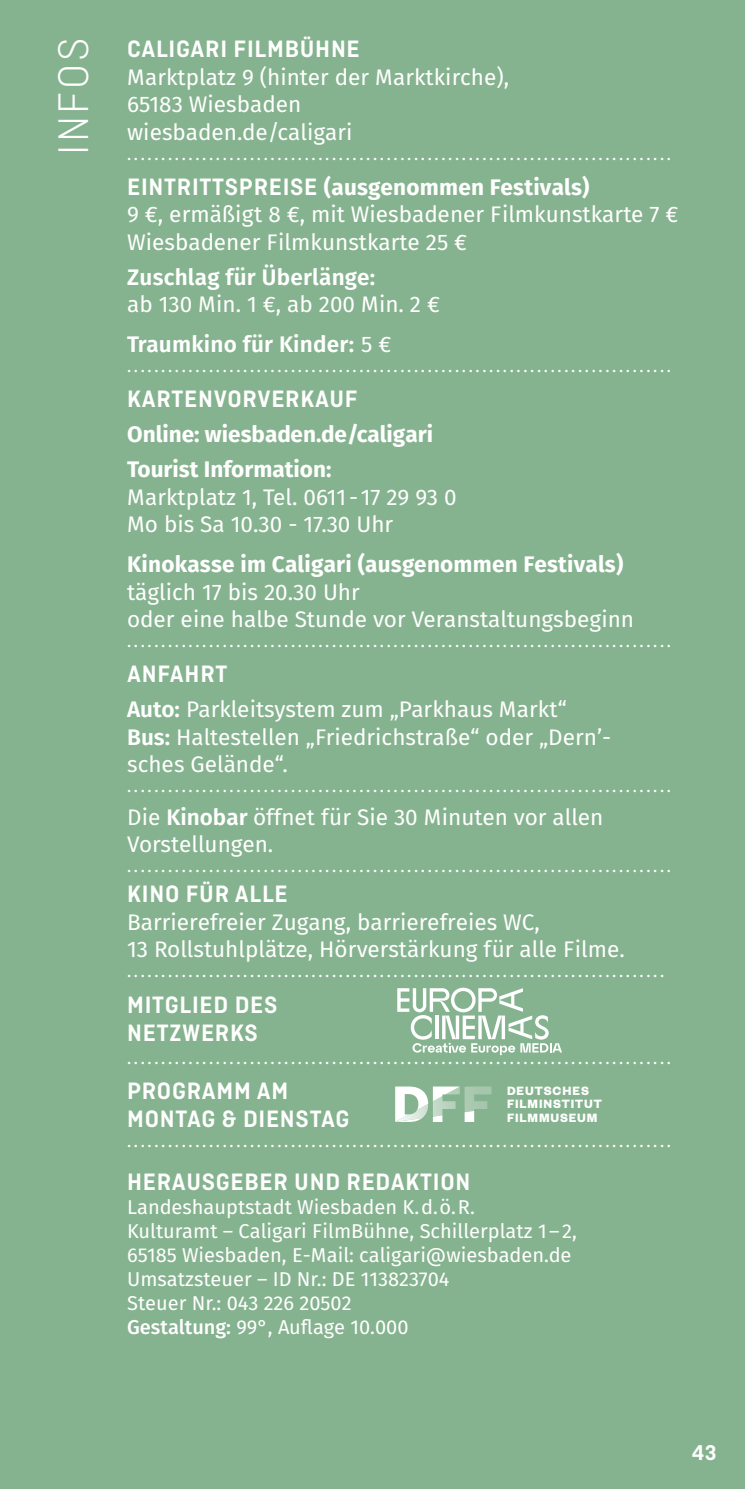
<style>
.page{position:relative;width:745px;height:1489px;background:#fff}
.page>*{position:absolute;margin:0;border:0;box-sizing:border-box;transform-origin:0 0}
.t1{font:300 45px "Ciutadella";letter-spacing:.06em;color:#fff}
.t2{font:600 25px/27.5px "Ciutadella";letter-spacing:.03em;color:#fff}
.t3{font:22.5px/27.5px "Fira Sans";color:#fff}
.t4{font:700 22.5px/35px "Fira Sans";color:#fff}
.t5{font:600 22.5px "Fira Sans";letter-spacing:.01em;color:#fff}
.t6{font:600 22.5px "Ciutadella";color:#fff}
.t7{font:20px/24px "Fira Sans";color:#fff}
.t8{font:17.5px "Fira Sans";color:#fff}
.t9{font:700 13.25px/13.5px "Founders Grotesk";letter-spacing:.065em;color:#fff}
.s1{font-family:"Ciutadella";font-weight:600;font-size:25px}
.s2{font-weight:700}
.s3{font-weight:600}
.s4{font-weight:500}
</style>
<div class="page">
<div style="left:0;top:0;width:744px;height:1488px;background:#86b38f"></div>
<svg style="left:397px;top:987px;width:164px;height:68px"></svg>
<svg style="left:395px;top:1086px;width:96px;height:35px"></svg>
<h1 class="t1" style="left:49px;top:155px;width:120px;rotate:-90deg">INFOS</h1>
<h2 class="t2" style="left:127px;top:35px;width:234px">CALIGARI FILMBÜHNE</h2>
<p class="t3" style="left:127px;top:63px;width:383px">Marktplatz 9 (hinter der Marktkirche),<br>65183 Wiesbaden wiesbaden.de/caligari</p>
<p class="t8" style="left:127px;top:141px;width:545px">................................................................................</p>
<p class="t3" style="left:127px;top:173px;width:552px"><span class="s1">EINTRITTSPREISE</span> <span class="s2">(ausgenommen Festivals)<br></span>9 €, ermäßigt 8 €, mit Wiesbadener Filmkunstkarte 7 €<br>Wiesbadener Filmkunstkarte 25 €</p>
<p class="t5" style="left:127px;top:258px;width:249px">Zuschlag für Überlänge:</p>
<p class="t3" style="left:127px;top:284px;width:314px;line-height:40px">ab 130 Min. 1 €, ab 200 Min. 2 €<br><span class="s3">Traumkino für Kinder:</span> 5 €</p>
<p class="t8" style="left:127px;top:354px;width:545px">................................................................................</p>
<h2 class="t2" style="left:127px;top:385px;width:232px">KARTENVORVERKAUF</h2>
<p class="t4" style="left:127px;top:417px;width:307px">Online: wiesbaden.de/caligari<br>Tourist Information:</p>
<p class="t3" style="left:127px;top:483px;width:331px">Marktplatz 1, Tel. 0611 -17 29 93 0<br>Mo bis Sa 10.30 - 17.30 Uhr</p>
<p class="t4" style="left:127px;top:547px;width:497px">Kinokasse im Caligari (ausgenommen Festivals)</p>
<p class="t3" style="left:127px;top:578px;width:508px">täglich 17 bis 20.30 Uhr<br>oder eine halbe Stunde vor Veranstaltungsbeginn</p>
<p class="t8" style="left:127px;top:629px;width:545px">................................................................................</p>
<h2 class="t2" style="left:127px;top:660px;width:102px">ANFAHRT</h2>
<p class="t3" style="left:127px;top:695px;width:485px"><span class="s3">Auto:</span> Parkleitsystem zum „Parkhaus Markt“<br><span class="s3">Bus:</span> Haltestellen „Friedrichstraße“ oder „Dern’- sches Gelände“.</p>
<p class="t8" style="left:127px;top:774px;width:545px">................................................................................</p>
<p class="t3" style="left:127px;top:803px;width:477px">Die <span class="s3">Kinobar</span> öffnet für Sie 30 Minuten vor allen<br>Vorstellungen.</p>
<p class="t8" style="left:127px;top:853px;width:545px">................................................................................</p>
<h2 class="t2" style="left:127px;top:880px;width:162px">KINO FÜR ALLE</h2>
<p class="t3" style="left:127px;top:907px;width:499px">Barrierefreier Zugang, barrierefreies WC,<br>13 Rollstuhlplätze, Hörverstärkung für alle Filme.</p>
<p class="t8" style="left:127px;top:958px;width:538px">...............................................................................</p>
<h2 class="t2" style="left:127px;top:991px;width:152px">MITGLIED DES<br>NETZWERKS</h2>
<p class="t8" style="left:127px;top:1045px;width:545px">................................................................................</p>
<h2 class="t2" style="left:127px;top:1077px;width:224px">PROGRAMM AM<br>MONTAG &amp; DIENSTAG</h2>
<p class="t8" style="left:127px;top:1128px;width:545px">................................................................................</p>
<h2 class="t2" style="left:127px;top:1167px;width:344px">HERAUSGEBER UND REDAKTION</h2>
<p class="t7" style="left:127px;top:1194px;width:451px">Landeshauptstadt Wiesbaden K.d.ö.R.<br>Kulturamt – Caligari FilmBühne, Schillerplatz 1–2, 65185 Wiesbaden, E-Mail: caligari@wiesbaden.de Umsatzsteuer – ID Nr.: DE 113823704<br>Steuer Nr.: 043 226 20502<br><span class="s4">Gestaltung:</span> 99°, Auflage 10.000</p>
<p class="t9" style="left:506px;top:1083px;width:97px">DEUTSCHES<br>FILMINSTITUT<br>FILMMUSEUM</p>
<p class="t6" style="left:691px;top:1439px;width:26px">43</p>
</div>
